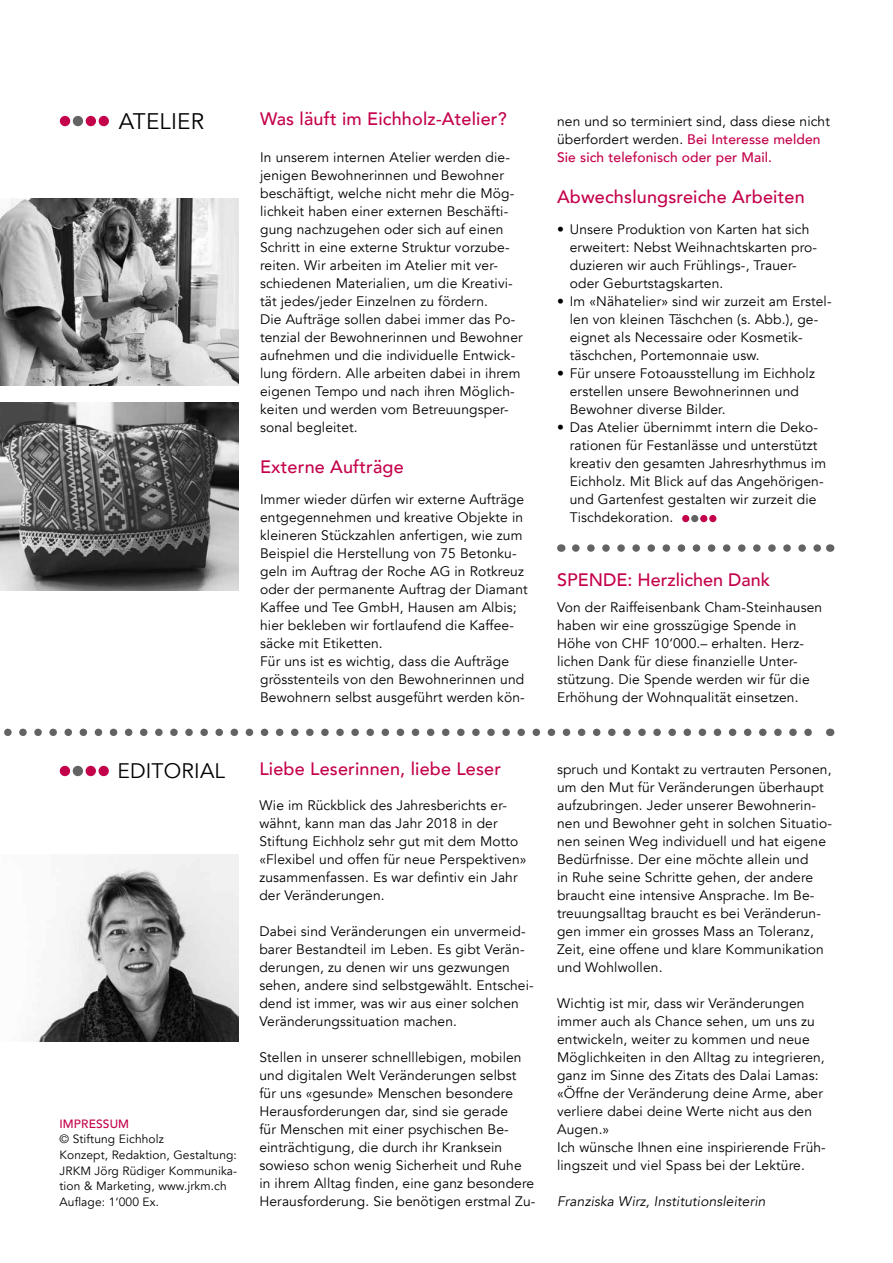
<style>
.page{position:relative;width:893px;height:1263px;background:#fff}
.page>*{position:absolute;margin:0;border:0;box-sizing:border-box;transform-origin:0 0}
.t1{font:22.5px "Avenir";letter-spacing:.01em;color:#000}
.t2{font:21px "Avenir";letter-spacing:.01em;color:#000}
.t3{font:500 18px "Avenir";letter-spacing:.01em;color:#c4014b}
.t4{font:13.8px/18px "Avenir";letter-spacing:.01em;color:#000}
.t5{font:italic 13.8px "Avenir";letter-spacing:.01em;color:#000}
.t6{font:12px/15.8px "Avenir";letter-spacing:.01em;color:#000}
.t7{font:500 12px "Avenir";letter-spacing:.01em;color:#c4014b}
.s1{font-weight:500;color:#c4014b}
</style>
<div class="page">
<svg style="left:4px;top:729px;width:808px;height:7px"></svg>
<div style="left:86px;top:116px;width:10px;height:10px;background:#c4014b;border-radius:50%"></div>
<div style="left:73px;top:116px;width:10px;height:10px;background:#646363;border-radius:50%"></div>
<div style="left:60px;top:116px;width:10px;height:10px;background:#c4014b;border-radius:50%"></div>
<div style="left:99px;top:116px;width:10px;height:10px;background:#c4014b;border-radius:50%"></div>
<div style="left:86px;top:766px;width:10px;height:10px;background:#c4014b;border-radius:50%"></div>
<div style="left:73px;top:766px;width:10px;height:10px;background:#646363;border-radius:50%"></div>
<div style="left:60px;top:766px;width:10px;height:10px;background:#c4014b;border-radius:50%"></div>
<div style="left:99px;top:766px;width:10px;height:10px;background:#c4014b;border-radius:50%"></div>
<img style="left:33px;top:855px;width:205px;height:187px">
<svg style="left:576px;top:544px;width:245px;height:8px"></svg>
<img style="left:0;top:198px;width:238px;height:187px">
<img style="left:0;top:403px;width:238px;height:187px">
<div style="left:700px;top:515px;width:7px;height:7px;background:#c4014b;border-radius:50%"></div>
<div style="left:691px;top:515px;width:7px;height:7px;background:#646363;border-radius:50%"></div>
<div style="left:682px;top:515px;width:7px;height:7px;background:#c4014b;border-radius:50%"></div>
<div style="left:709px;top:515px;width:7px;height:7px;background:#c4014b;border-radius:50%"></div>
<h1 class="t1" style="left:119px;top:108px;width:87px">ATELIER</h1>
<h2 class="t2" style="left:117px;top:758px;width:109px">EDITORIAL</h2>
<p class="t7" style="left:60px;top:1113px;width:71px">IMPRESSUM</p>
<p class="t6" style="left:60px;top:1131px;width:179px">© Stiftung Eichholz<br>Konzept, Redaktion, Gestaltung:<br>JRKM Jörg Rüdiger Kommunika&shy;tion &amp; Marketing, www.jrkm.ch<br>Auflage: 1‘000 Ex.</p>
<h3 class="t3" style="left:260px;top:103px;width:248px">Was läuft im Eichholz-Atelier?</h3>
<p class="t4" style="left:260px;top:149px;width:264px">In unserem internen Atelier werden die&shy;jenigen Bewohnerinnen und Bewohner beschäftigt, welche nicht mehr die Mög&shy;lichkeit haben einer externen Beschäfti&shy;gung nachzugehen oder sich auf einen Schritt in eine externe Struktur vorzube&shy;reiten. Wir arbeiten im Atelier mit ver&shy;schiedenen Materialien, um die Kreativi&shy;tät jedes/jeder Einzelnen zu fördern.<br>Die Aufträge sollen dabei immer das Po&shy;tenzial der Bewohnerinnen und Bewohner aufnehmen und die individuelle Entwick&shy;lung fördern. Alle arbeiten dabei in ihrem eigenen Tempo und nach ihren Möglich&shy;keiten und werden vom Betreuungsper&shy;sonal begleitet.</p>
<h3 class="t3" style="left:260px;top:451px;width:145px">Externe Aufträge</h3>
<p class="t4" style="left:260px;top:491px;width:269px">Immer wieder dürfen wir externe Aufträge entgegennehmen und kreative Objekte in kleineren Stückzahlen anfertigen, wie zum Beispiel die Herstellung von 75 Betonku&shy;geln im Auftrag der Roche AG in Rotkreuz oder der permanente Auftrag der Diamant Kaffee und Tee GmbH, Hausen am Albis; hier bekleben wir fortlaufend die Kaffee&shy;säcke mit Etiketten.<br>Für uns ist es wichtig, dass die Aufträge grösstenteils von den Bewohnerinnen und Bewohnern selbst ausgeführt werden kön-</p>
<p class="t4" style="left:557px;top:113px;width:274px">nen und so terminiert sind, dass diese nicht überfordert werden. <span class="s1">Bei Interesse melden<br>Sie sich telefonisch oder per Mail.</span></p>
<h3 class="t3" style="left:557px;top:181px;width:249px">Abwechslungsreiche Arbeiten</h3>
<p class="t4" style="left:570px;top:221px;width:249px;text-indent:-13px">• Unsere Produktion von Karten hat sich erweitert: Nebst Weihnachtskarten pro&shy;duzieren wir auch Frühlings-, Trauer&shy;oder Geburtstagskarten.</p>
<p class="t4" style="left:570px;top:292px;width:263px;text-indent:-13px">• Im «Nähatelier» sind wir zurzeit am Erstel&shy;len von kleinen Täschchen (s. Abb.), ge&shy;eignet als Necessaire oder Kosmetik&shy;täschchen, Portemonnaie usw.</p>
<p class="t4" style="left:570px;top:364px;width:247px;text-indent:-13px">• Für unsere Fotoausstellung im Eichholz erstellen unsere Bewohnerinnen und<br>Bewohner diverse Bilder.</p>
<p class="t4" style="left:570px;top:418px;width:258px;text-indent:-13px">• Das Atelier übernimmt intern die Deko&shy;rationen für Festanlässe und unterstützt kreativ den gesamten Jahresrhythmus im Eichholz. Mit Blick auf das Angehörigen&shy;und Gartenfest gestalten wir zurzeit die Tischdekoration.</p>
<h3 class="t3" style="left:557px;top:565px;width:215px">SPENDE: Herzlichen Dank</h3>
<p class="t4" style="left:557px;top:599px;width:267px">Von der Raiffeisenbank Cham-Steinhausen haben wir eine grosszügige Spende in Höhe von CHF 10‘000.– erhalten. Herz&shy;lichen Dank für diese finanzielle Unter&shy;stützung. Die Spende werden wir für die Erhöhung der Wohnqualität einsetzen.</p>
<h3 class="t3" style="left:259px;top:753px;width:243px">Liebe Leserinnen, liebe Leser</h3>
<p class="t4" style="left:259px;top:797px;width:269px">Wie im Rückblick des Jahresberichts er&shy;wähnt, kann man das Jahr 2018 in der Stiftung Eichholz sehr gut mit dem Motto «Flexibel und offen für neue Perspektiven» zusammenfassen. Es war defintiv ein Jahr der Veränderungen.</p>
<p class="t4" style="left:259px;top:922px;width:276px">Dabei sind Veränderungen ein unvermeid&shy;barer Bestandteil im Leben. Es gibt Verän&shy;derungen, zu denen wir uns gezwungen sehen, andere sind selbstgewählt. Entschei&shy;dend ist immer, was wir aus einer solchen Veränderungssituation machen.</p>
<p class="t4" style="left:259px;top:1049px;width:278px">Stellen in unserer schnelllebigen, mobilen und digitalen Welt Veränderungen selbst für uns «gesunde» Menschen besondere Herausforderungen dar, sind sie gerade<br>für Menschen mit einer psychischen Be&shy;einträchtigung, die durch ihr Kranksein sowieso schon wenig Sicherheit und Ruhe in ihrem Alltag finden, eine ganz besondere Herausforderung. Sie benötigen erstmal Zu-</p>
<p class="t4" style="left:557px;top:761px;width:277px">spruch und Kontakt zu vertrauten Personen, um den Mut für Veränderungen überhaupt aufzubringen. Jeder unserer Bewohnerin&shy;nen und Bewohner geht in solchen Situatio&shy;nen seinen Weg individuell und hat eigene Bedürfnisse. Der eine möchte allein und<br>in Ruhe seine Schritte gehen, der andere braucht eine intensive Ansprache. Im Be&shy;treuungsalltag braucht es bei Veränderun&shy;gen immer ein grosses Mass an Toleranz, Zeit, eine offene und klare Kommunikation und Wohlwollen.</p>
<p class="t4" style="left:557px;top:995px;width:270px">Wichtig ist mir, dass wir Veränderungen immer auch als Chance sehen, um uns zu entwickeln, weiter zu kommen und neue Möglichkeiten in den Alltag zu integrieren, ganz im Sinne des Zitats des Dalai Lamas: «Öffne der Veränderung deine Arme, aber verliere dabei deine Werte nicht aus den Augen.»<br>Ich wünsche Ihnen eine inspirierende Früh&shy;lingszeit und viel Spass bei der Lektüre.</p>
<p class="t5" style="left:557px;top:1193px;width:210px">Franziska Wirz, Institutionsleiterin</p>
</div>
